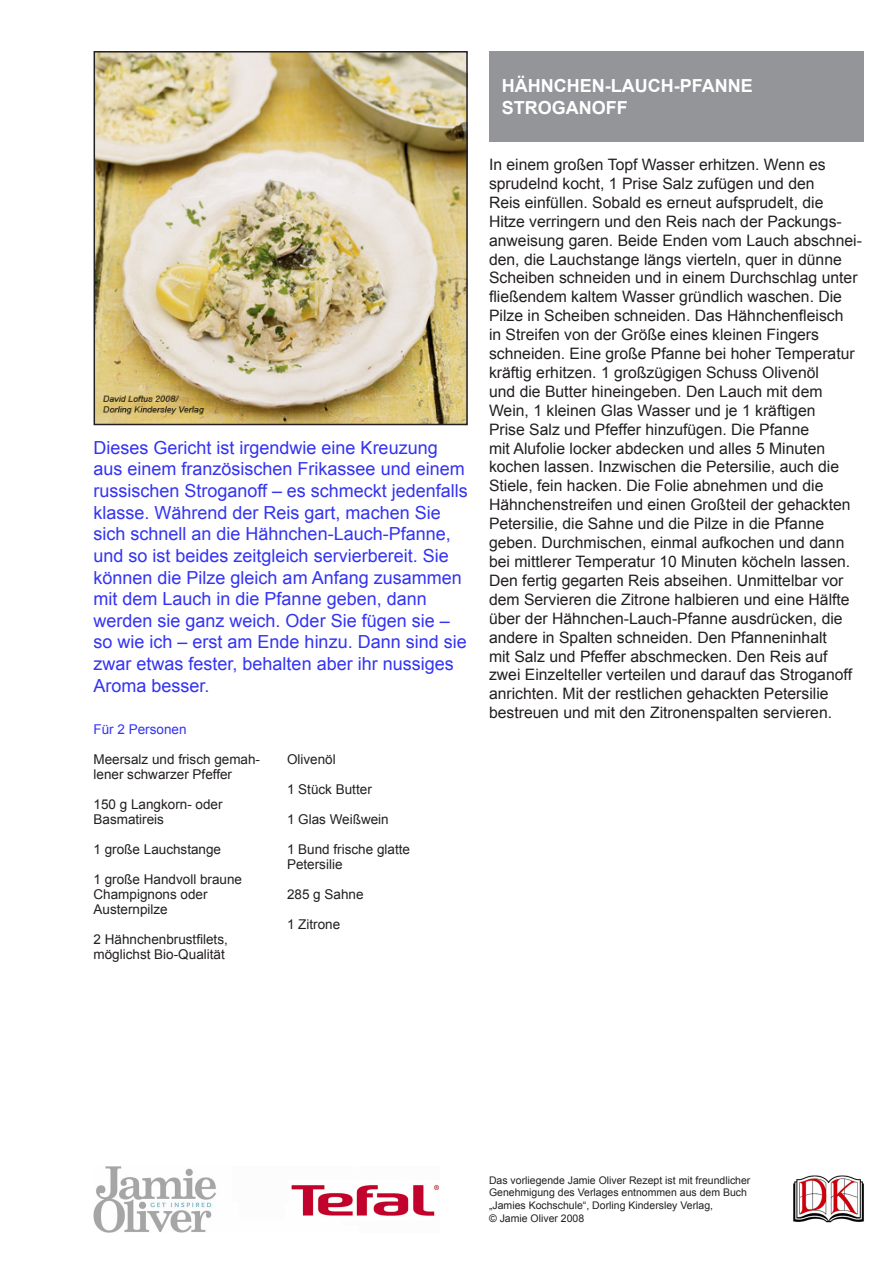
<style>
.page{position:relative;width:893px;height:1263px;background:#fff}
.page>*{position:absolute;margin:0;border:0;box-sizing:border-box;transform-origin:0 0}
.t1{font:18px/21.6px "Arial";color:#3333f3}
.t2{font:700 18px "Arial";color:#fff}
.t3{font:15.75px/18.9px "Arial";color:#231f20}
.t4{font:13.5px/15px "Arial";color:#231f20}
.t5{font:13.5px "Arial";color:#3333f3}
.t6{font:10.5px/12.6px "Arial";color:#231f20}
</style>
<div class="page">
<img style="left:97px;top:54px;width:368px;height:368px">
<div style="left:94px;top:51px;width:374px;height:374px;border:2px solid #231f20"></div>
<div style="left:489px;top:51px;width:374px;height:91px;background:#939598"></div>
<img style="left:793px;top:1175px;width:71px;height:48px">
<img style="left:94px;top:1166px;width:345px;height:66px">
<p class="t1" style="left:94px;top:437px;width:376px">Dieses Gericht ist irgendwie eine Kreuzung aus einem französischen Frikassee und einem russischen Stroganoff – es schmeckt jedenfalls klasse. Während der Reis gart, machen Sie sich schnell an die Hähnchen-Lauch-Pfanne, und so ist beides zeitgleich servierbereit. Sie können die Pilze gleich am Anfang zusammen mit dem Lauch in die Pfanne geben, dann werden sie ganz weich. Oder Sie fügen sie – so wie ich – erst am Ende hinzu. Dann sind sie zwar etwas fester, behalten aber ihr nussiges Aroma besser.</p>
<p class="t5" style="left:94px;top:720px;width:95px">Für 2 Personen</p>
<p class="t4" style="left:94px;top:752px;width:168px">Meersalz und frisch gemah&shy;lener schwarzer Pfeffer</p>
<p class="t4" style="left:94px;top:797px;width:131px">150 g Langkorn- oder</p>
<p class="t4" style="left:94px;top:812px;width:72px">Basmatireis</p>
<p class="t4" style="left:94px;top:842px;width:129px">1 große Lauchstange</p>
<p class="t4" style="left:94px;top:872px;width:150px">1 große Handvoll braune</p>
<p class="t4" style="left:94px;top:887px;width:116px">Champignons oder</p>
<p class="t4" style="left:94px;top:902px;width:76px">Austernpilze</p>
<p class="t4" style="left:94px;top:932px;width:136px">2 Hähnchenbrustfilets,</p>
<p class="t4" style="left:94px;top:947px;width:133px">möglichst Bio-Qualität</p>
<p class="t4" style="left:287px;top:752px;width:50px">Olivenöl</p>
<p class="t4" style="left:287px;top:782px;width:86px">1 Stück Butter</p>
<p class="t4" style="left:287px;top:812px;width:103px">1 Glas Weißwein</p>
<p class="t4" style="left:287px;top:842px;width:125px">1 Bund frische glatte</p>
<p class="t4" style="left:287px;top:857px;width:57px">Petersilie</p>
<p class="t4" style="left:287px;top:887px;width:78px">285 g Sahne</p>
<p class="t4" style="left:287px;top:917px;width:55px">1 Zitrone</p>
<p class="t2" style="left:502px;top:74px;width:252px">HÄHNCHEN-LAUCH-PFANNE</p>
<p class="t2" style="left:502px;top:96px;width:127px">STROGANOFF</p>
<p class="t3" style="left:489px;top:155px;width:374px">In einem großen Topf Wasser erhitzen. Wenn es sprudelnd kocht, 1 Prise Salz zufügen und den<br>Reis einfüllen. Sobald es erneut aufsprudelt, die Hitze verringern und den Reis nach der Packungs&shy;anweisung garen. Beide Enden vom Lauch abschnei&shy;den, die Lauchstange längs vierteln, quer in dünne Scheiben schneiden und in einem Durchschlag unter fließendem kaltem Wasser gründlich waschen. Die Pilze in Scheiben schneiden. Das Hähnchenfleisch<br>in Streifen von der Größe eines kleinen Fingers schneiden. Eine große Pfanne bei hoher Temperatur kräftig erhitzen. 1 großzügigen Schuss Olivenöl<br>und die Butter hineingeben. Den Lauch mit dem Wein, 1 kleinen Glas Wasser und je 1 kräftigen<br>Prise Salz und Pfeffer hinzufügen. Die Pfanne<br>mit Alufolie locker abdecken und alles 5 Minuten kochen lassen. Inzwischen die Petersilie, auch die Stiele, fein hacken. Die Folie abnehmen und die Hähnchenstreifen und einen Großteil der gehackten</p>
<p class="t3" style="left:489px;top:514px;width:363px">Petersilie, die Sahne und die Pilze in die Pfanne geben. Durchmischen, einmal aufkochen und dann bei mittlerer Temperatur 10 Minuten köcheln lassen.<br>Den fertig gegarten Reis abseihen. Unmittelbar vor dem Servieren die Zitrone halbieren und eine Hälfte über der Hähnchen-Lauch-Pfanne ausdrücken, die andere in Spalten schneiden. Den Pfanneninhalt</p>
<p class="t3" style="left:489px;top:647px;width:340px">mit Salz und Pfeffer abschmecken. Den Reis auf</p>
<p class="t3" style="left:489px;top:666px;width:365px">zwei Einzelteller verteilen und darauf das Stroganoff anrichten. Mit der restlichen gehackten Petersilie bestreuen und mit den Zitronenspalten servieren.</p>
<p class="t6" style="left:489px;top:1174px;width:263px">Das vorliegende Jamie Oliver Rezept ist mit freundlicher<br>Genehmigung des Verlages entnommen aus dem Buch</p>
<p class="t6" style="left:489px;top:1199px;width:226px">„Jamies Kochschule“, Dorling Kindersley Verlag,</p>
<p class="t6" style="left:489px;top:1212px;width:97px">© Jamie Oliver 2008</p>
</div>
